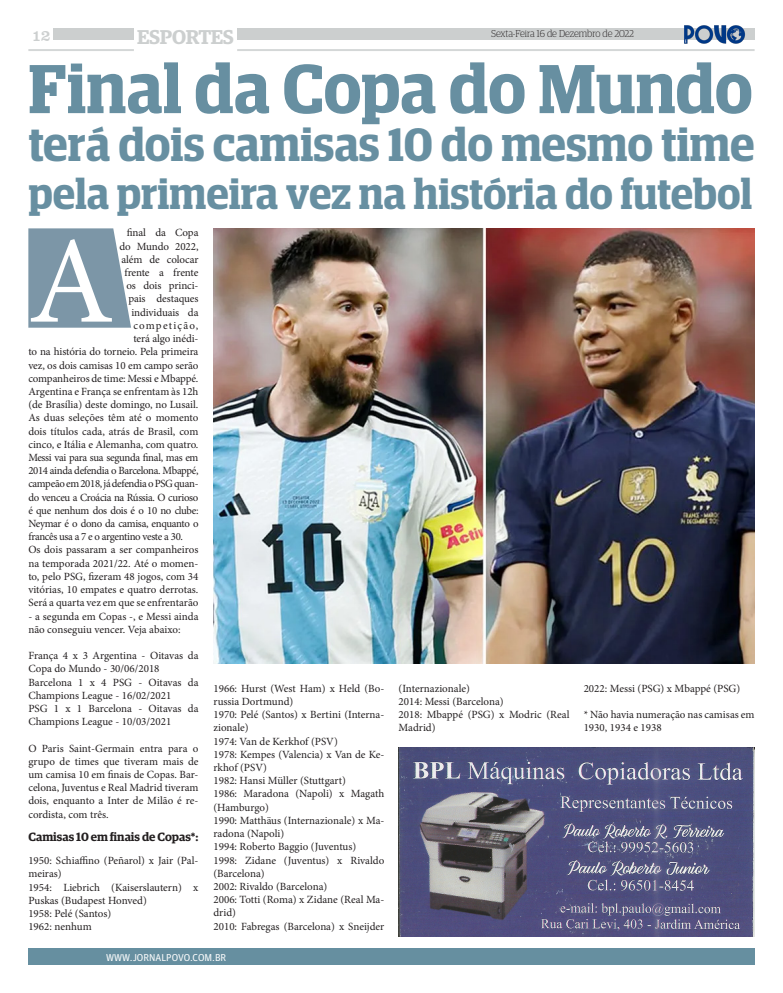
<style>
.page{position:relative;width:783px;height:993px;background:#fff}
.page>*{position:absolute;margin:0;border:0;box-sizing:border-box;transform-origin:0 0}
.t1{font:124px "Minion Pro";color:#fff}
.t2{font:600 69.3px "Guardian Egyptian Display";color:#678fa1}
.t3{font:600 46.9px "Guardian Egyptian Display";color:#678fa1}
.t4{font:600 42.8px "Guardian Egyptian Display";color:#678fa1}
.t5{font:600 20px "Guardian Egyptian";letter-spacing:-.02em;color:#cccfcf}
.t6{font:16px "Clarendon BT";color:#cccfcf}
.t7{font:600 12px "Guardian Egyptian";color:#231f20}
.t8{font:11px/13.2px "Minion Pro";letter-spacing:-.005em;color:#231f20}
.t9{font:300 10px "Guardian Egyptian Display";color:#231f20}
.t10{font:10px "Guardian Agate Sans G1 D Regular";color:#fff}
</style>
<div class="page">
<div style="left:28px;top:947px;width:726px;height:17px;background:#668fa0"></div>
<div style="left:237px;top:28px;width:517px;height:12px;background:#cccfcf"></div>
<div style="left:53px;top:28px;width:81px;height:12px;background:#cccfcf"></div>
<hr style="left:28px;top:49px;width:106px;height:2px;background:#cccfcf">
<hr style="left:237px;top:49px;width:517px;height:2px;background:#cccfcf">
<svg style="left:28px;top:228px;width:103px;height:99px;background:#889faf"></svg>
<img style="left:213px;top:228px;width:541px;height:435px">
<img style="left:398px;top:747px;width:356px;height:189px">
<img style="left:684px;top:25px;width:61px;height:19px">
<h3 class="t6" style="left:31px;top:25px;width:21px">12</h3>
<p class="t9" style="left:491px;top:28px;width:144px">Sexta-Feira 16 de Dezembro de 2022</p>
<h3 class="t5" style="left:137px;top:22px;width:98px">ESPORTES</h3>
<p class="t2" style="left:28px;top:51px;width:725px">Final da Copa do Mundo</p>
<p class="t3" style="left:28px;top:119px;width:727px">terá dois camisas 10 do mesmo time</p>
<p class="t4" style="left:28px;top:170px;width:725px">pela primeira vez na história do futebol</p>
<p class="t1" style="left:28px;top:199px;width:87px">A</p>
<p class="t8" style="left:28px;top:226px;width:172px;text-align:right">final da Copa<br>do Mundo 2022,<br>além de colocar<br>frente a frente<br>os dois princi-<br>pais destaques<br>individuais da<br>competição,<br>terá algo inédi-<br>to na história do torneio. Pela primeira vez, os dois camisas 10 em campo serão companheiros de time: Messi e Mbappé.</p>
<p class="t8" style="left:28px;top:385px;width:172px;text-align:justify">Argentina e França se enfrentam às 12h (de Brasília) deste domingo, no Lusail.<br>As duas seleções têm até o momento dois títulos cada, atrás de Brasil, com cinco, e Itália e Alemanha, com quatro.</p>
<p class="t8" style="left:28px;top:451px;width:172px;text-align:justify">Messi vai para sua segunda final, mas em 2014 ainda defendia o Barcelona. Mbappé, campeão em 2018, já defendia o PSG quan&shy;do venceu a Croácia na Rússia. O curioso é que nenhum dos dois é o 10 no clube:<br>Neymar é o dono da camisa, enquanto o francês usa a 7 e o argentino veste a 30.</p>
<p class="t8" style="left:28px;top:543px;width:172px;text-align:justify">Os dois passaram a ser companheiros na temporada 2021/22. Até o momen&shy;to, pelo PSG, fizeram 48 jogos, com 34 vitórias, 10 empates e quatro derrotas.<br>Será a quarta vez em que se enfrentarão</p>
<p class="t8" style="left:28px;top:609px;width:172px">- a segunda em Copas -, e Messi ainda não conseguiu vencer. Veja abaixo:</p>
<p class="t8" style="left:28px;top:649px;width:171px">França 4 x 3 Argentina - Oitavas da<br>Copa do Mundo - 30/06/2018</p>
<p class="t8" style="left:28px;top:675px;width:172px">Barcelona 1 x 4 PSG - Oitavas da<br>Champions League - 16/02/2021</p>
<p class="t8" style="left:28px;top:701px;width:172px">PSG 1 x 1 Barcelona - Oitavas da<br>Champions League - 10/03/2021</p>
<p class="t8" style="left:28px;top:741px;width:172px;text-align:justify">O Paris Saint-Germain entra para o grupo de times que tiveram mais de um camisa 10 em finais de Copas. Bar&shy;celona, Juventus e Real Madrid tiveram dois, enquanto a Inter de Milão é re&shy;cordista, com três.</p>
<p class="t7" style="left:28px;top:827px;width:171px">Camisas 10 em finais de Copas*:</p>
<p class="t8" style="left:28px;top:853px;width:172px">1950: Schiaffino (Peñarol) x Jair (Pal&shy;meiras)</p>
<p class="t8" style="left:28px;top:880px;width:172px">1954: Liebrich (Kaiserslautern) x<br>Puskas (Budapest Honved)</p>
<p class="t8" style="left:28px;top:906px;width:84px">1958: Pelé (Santos)</p>
<p class="t8" style="left:28px;top:919px;width:65px">1962: nenhum</p>
<p class="t8" style="left:213px;top:681px;width:172px">1966: Hurst (West Ham) x Held (Bo&shy;russia Dortmund)</p>
<p class="t8" style="left:213px;top:707px;width:172px">1970: Pelé (Santos) x Bertini (Interna&shy;zionale)</p>
<p class="t8" style="left:213px;top:734px;width:126px">1974: Van de Kerkhof (PSV)</p>
<p class="t8" style="left:213px;top:747px;width:172px">1978: Kempes (Valencia) x Van de Ke&shy;rkhof (PSV)</p>
<p class="t8" style="left:213px;top:773px;width:134px">1982: Hansi Müller (Stuttgart)</p>
<p class="t8" style="left:213px;top:787px;width:172px">1986: Maradona (Napoli) x Magath (Hamburgo)</p>
<p class="t8" style="left:213px;top:813px;width:172px">1990: Matthäus (Internazionale) x Ma&shy;radona (Napoli)</p>
<p class="t8" style="left:213px;top:839px;width:144px">1994: Roberto Baggio (Juventus)</p>
<p class="t8" style="left:213px;top:853px;width:172px">1998: Zidane (Juventus) x Rivaldo (Barcelona)</p>
<p class="t8" style="left:213px;top:879px;width:115px">2002: Rivaldo (Barcelona)</p>
<p class="t8" style="left:213px;top:892px;width:172px">2006: Totti (Roma) x Zidane (Real Ma&shy;drid)</p>
<p class="t8" style="left:213px;top:919px;width:172px">2010: Fabregas (Barcelona) x Sneijder</p>
<p class="t8" style="left:398px;top:681px;width:73px">(Internazionale)</p>
<p class="t8" style="left:398px;top:694px;width:106px">2014: Messi (Barcelona)</p>
<p class="t8" style="left:398px;top:707px;width:172px">2018: Mbappé (PSG) x Modric (Real<br>Madrid)</p>
<p class="t8" style="left:583px;top:681px;width:158px">2022: Messi (PSG) x Mbappé (PSG)</p>
<p class="t8" style="left:583px;top:707px;width:172px">* Não havia numeração nas camisas em<br>1930, 1934 e 1938</p>
<p class="t10" style="left:106px;top:949px;width:122px">WWW.JORNALPOVO.COM.BR</p>
</div>
